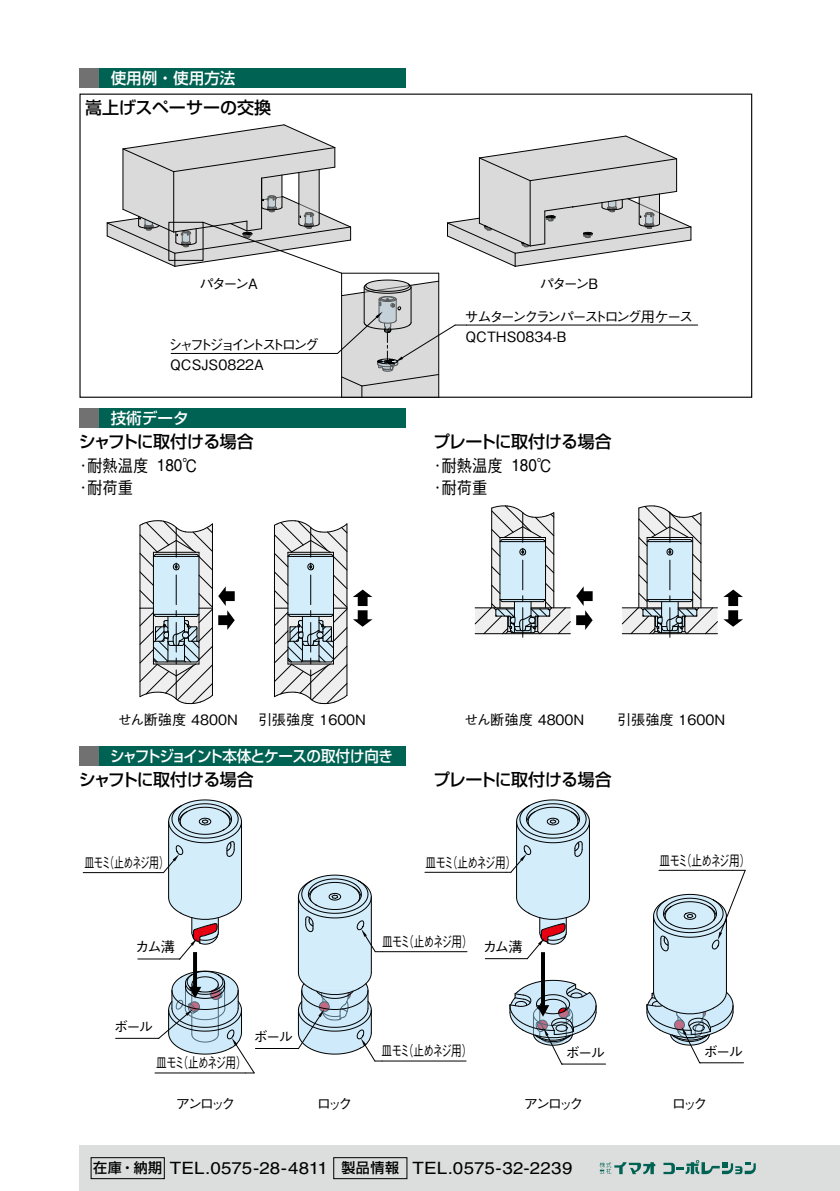
<style>
.page{position:relative;width:840px;height:1191px;background:#fff}
.page>*{position:absolute;margin:0;border:0;box-sizing:border-box;transform-origin:0 0}
.t1{font:500 17px "Shin Go Pr 6 N";letter-spacing:-.035em;color:#000}
.t2{font:17px "Helvetica LT Std";letter-spacing:.005em;color:#000;scale:1.1 1}
.t3{font:500 17px/22.6px "Gothic BBB Pr 6 N";color:#000;scale:.9 1}
.t4{font:500 17px "Shin Go Pr 6 N";color:#000}
.t5{font:500 15.6px "Shin Go Pr 6 N";letter-spacing:-.045em;color:#fff;scale:.93 1}
.t6{font:500 15.6px "Shin Go Pr 6 N";letter-spacing:-.02em;color:#fff}
.t7{font:500 14.2px/19.8px "Gothic BBB Pr 6 N";letter-spacing:-.115em;color:#000}
.t8{font:500 14.2px "Gothic BBB Pr 6 N";letter-spacing:-.115em;color:#000;scale:.75 1}
.t9{font:500 14.2px "Gothic BBB Pr 6 N";color:#000}
.t10{font:500 14.2px/19.8px "Gothic BBB Pr 6 N";letter-spacing:-.19em;color:#000}
.t11{font:500 14.2px "Gothic BBB Pr 6 N";letter-spacing:-.115em;color:#000;scale:.7 1}
.s1{font-family:"Helvetica LT Std";font-weight:400}
.s2{font-family:"Shin Go Pr 6 N";font-weight:500;font-size:14px}
</style>
<div class="page">
<div style="left:79px;top:68px;width:20px;height:20px;background:#727171"></div>
<div style="left:99px;top:68px;width:306px;height:20px;background:#006253"></div>
<div style="left:79px;top:746px;width:20px;height:19px;background:#727171"></div>
<div style="left:99px;top:746px;width:306px;height:19px;background:#006253"></div>
<div style="left:79px;top:408px;width:20px;height:20px;background:#727171"></div>
<div style="left:99px;top:408px;width:306px;height:20px;background:#006253"></div>
<svg style="left:576px;top:586px;width:16px;height:44px"></svg>
<svg style="left:723px;top:589px;width:19px;height:38px"></svg>
<svg style="left:139px;top:520px;width:95px;height:184px"></svg>
<svg style="left:274px;top:520px;width:98px;height:184px"></svg>
<svg style="left:474px;top:505px;width:96px;height:133px"></svg>
<svg style="left:621px;top:505px;width:96px;height:133px"></svg>
<hr style="left:485px;top:958px;width:42px;height:1px;background:#000">
<hr style="left:116px;top:1038px;width:43px;height:1px;background:#000">
<hr style="left:138px;top:958px;width:41px;height:1px;background:#000">
<hr style="left:562px;top:1063px;width:43px;height:1px;background:#000">
<hr style="left:155px;top:1072px;width:90px;height:1px;background:#000">
<hr style="left:83px;top:872px;width:75px;height:1px;background:#000">
<hr style="left:424px;top:872px;width:81px;height:1px;background:#000">
<hr style="left:255px;top:1048px;width:43px;height:1px;background:#000">
<hr style="left:382px;top:1060px;width:84px;height:1px;background:#000">
<hr style="left:382px;top:951px;width:85px;height:1px;background:#000">
<svg style="left:297px;top:874px;width:85px;height:187px"></svg>
<svg style="left:646px;top:869px;width:99px;height:194px"></svg>
<svg style="left:158px;top:799px;width:97px;height:274px"></svg>
<svg style="left:505px;top:799px;width:91px;height:265px"></svg>
<hr style="left:466px;top:325px;width:231px;height:1px;background:#000">
<svg style="left:106px;top:124px;width:585px;height:272px"></svg>
<div style="left:79px;top:1145px;width:760px;height:46px;background:#dcdddd"></div>
<div style="left:91px;top:1157px;width:73px;height:22px;border:1px solid #000"></div>
<div style="left:333px;top:1157px;width:74px;height:22px;border:1px solid #000"></div>
<svg style="left:599px;top:1162px;width:56px;height:12px"></svg>
<svg style="left:663px;top:1160px;width:92px;height:14px"></svg>
<p class="t6" style="left:111px;top:65px;width:126px">使用例・使用方法</p>
<p class="t4" style="left:85px;top:94px;width:187px">嵩上げスペーサーの交換</p>
<p class="t7" style="left:199px;top:273px;width:60px">パターンA</p>
<p class="t7" style="left:539px;top:273px;width:60px">パターンB</p>
<p class="t10" style="left:168px;top:334px;width:152px">シャフトジョイントストロング<br>QCSJS0822A</p>
<p class="t6" style="left:111px;top:405px;width:79px">技術データ</p>
<p class="t1" style="left:79px;top:428px;width:176px">シャフトに取付ける場合</p>
<p class="t3" style="left:79px;top:453px;width:133px">･耐熱温度 <span class="s1">180</span>℃･耐荷重</p>
<p class="t7" style="left:464px;top:305px;width:230px">サムターンクランパーストロング用ケース<br>QCTHS0834-B</p>
<p class="t1" style="left:433px;top:428px;width:180px">プレートに取付ける場合</p>
<p class="t3" style="left:433px;top:453px;width:133px">･耐熱温度 <span class="s1">180</span>℃･耐荷重</p>
<p class="t9" style="left:118px;top:708px;width:121px">せん断強度 4800N</p>
<p class="t9" style="left:258px;top:708px;width:109px">引張強度 1600N</p>
<p class="t9" style="left:464px;top:708px;width:121px">せん断強度 4800N</p>
<p class="t9" style="left:617px;top:708px;width:109px">引張強度 1600N</p>
<p class="t5" style="left:110px;top:743px;width:306px">シャフトジョイント本体とケースの取付け向き</p>
<p class="t1" style="left:79px;top:766px;width:176px">シャフトに取付ける場合</p>
<p class="t1" style="left:433px;top:766px;width:180px">プレートに取付ける場合</p>
<p class="t11" style="left:84px;top:851px;width:123px">皿モミ（止めネジ用）</p>
<p class="t8" style="left:425px;top:851px;width:123px">皿モミ（止めネジ用）</p>
<p class="t7" style="left:135px;top:936px;width:41px">カム溝</p>
<p class="t8" style="left:382px;top:930px;width:123px">皿モミ（止めネジ用）</p>
<p class="t7" style="left:482px;top:935px;width:41px">カム溝</p>
<p class="t8" style="left:659px;top:849px;width:123px">皿モミ（止めネジ用）</p>
<p class="t7" style="left:114px;top:1016px;width:40px">ボール</p>
<p class="t8" style="left:156px;top:1051px;width:123px">皿モミ（止めネジ用）</p>
<p class="t7" style="left:254px;top:1026px;width:40px">ボール</p>
<p class="t8" style="left:381px;top:1039px;width:123px">皿モミ（止めネジ用）</p>
<p class="t7" style="left:703px;top:1040px;width:40px">ボール</p>
<p class="t7" style="left:565px;top:1041px;width:40px">ボール</p>
<p class="t7" style="left:176px;top:1093px;width:61px">アンロック</p>
<p class="t7" style="left:317px;top:1093px;width:37px">ロック</p>
<p class="t7" style="left:523px;top:1093px;width:61px">アンロック</p>
<p class="t7" style="left:671px;top:1093px;width:37px">ロック</p>
<p class="t2" style="left:93px;top:1158px;width:437px"><span class="s2">在庫・納期</span> TEL.0575-28-4811 <span class="s2">製品情報</span> TEL.0575-32-2239</p>
</div>
